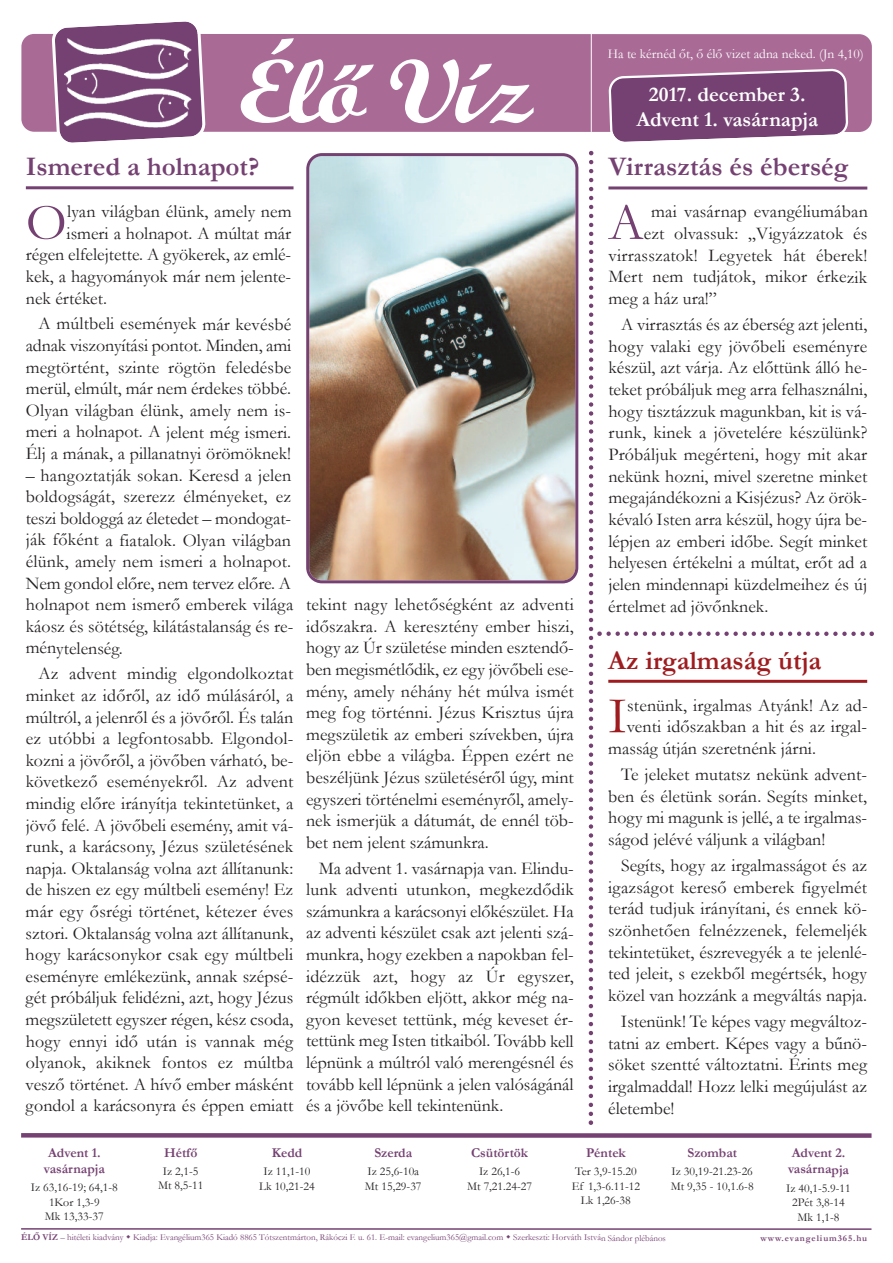
<style>
.page{position:relative;width:893px;height:1263px;background:#fff}
.page>*{position:absolute;margin:0;border:0;box-sizing:border-box;transform-origin:0 0}
.t1{font:90px "Wrexham Script";letter-spacing:-.05em;color:#fff;scale:1.2 1}
.t2{font:52.35px "Garamond";color:#754172}
.t3{font:52.35px "Garamond";color:#9e1c1f}
.t4{font:700 27px "Garamond";color:#754172}
.t5{font:700 27px "Garamond";color:#9e1c1f}
.t6{font:700 21px "Garamond";color:#fff}
.t7{font:18px/21.6px "Garamond";color:#231f20;text-align:justify}
.t8{font:700 13.5px/16.2px "Garamond";color:#754172;text-align:center}
.t9{font:13.5px "Garamond";color:#fff}
.t10{font:12px/14.4px "Garamond";color:#231f20;text-align:center}
.t11{font:9px "Garamond";color:#754172}
.t12{font:700 9px "Garamond";letter-spacing:.1em;color:#754172}
.s1{font-weight:700}
</style>
<div class="page">
<hr style="left:26px;top:186px;width:268px;height:3px;background:#754172">
<div style="left:21px;top:1133px;width:850px;height:5px;background:#754172"></div>
<hr style="left:21px;top:1228px;width:850px;height:2px;background:#754172">
<img style="left:306px;top:153px;width:272px;height:430px">
<div style="left:21px;top:34px;width:851px;height:98px;background:#a96b96;border-radius:13px"></div>
<svg style="left:52px;top:21px;width:154px;height:122px"></svg>
<hr style="left:591px;top:30px;width:1px;height:102px;background:#fff">
<svg style="left:608px;top:69px;width:240px;height:73px;background:#855581"></svg>
<img style="left:64px;top:38px;width:127px;height:89px">
<svg style="left:589px;top:151px;width:285px;height:974px"></svg>
<h1 class="t1" style="left:238px;top:59px;width:247px">Éloíí Víz</h1>
<h3 class="t4" style="left:26px;top:152px;width:235px">Ismered a holnapot?</h3>
<h2 class="t2" style="left:26px;top:194px;width:42px">O</h2>
<p class="t7" style="left:67px;top:201px;width:226px">lyan világban élünk, amely nem</p>
<p class="t7" style="left:67px;top:223px;width:226px">ismeri a holnapot. A múltat már</p>
<p class="t7" style="left:26px;top:244px;width:267px">régen elfelejtette. A gyökerek, az emlé-</p>
<p class="t7" style="left:26px;top:266px;width:267px">kek, a hagyományok már nem jelente-</p>
<p class="t7" style="left:26px;top:287px;width:83px">nek értéket.</p>
<p class="t7" style="left:26px;top:313px;width:267px;text-indent:13px">A múltbeli események már kevésbé adnak viszonyítási pontot. Minden, ami megtörtént, szinte rögtön feledésbe merül, elmúlt, már nem érdekes többé.<br>Olyan világban élünk, amely nem is&shy;meri a holnapot. A jelent még ismeri.<br>Élj a mának, a pillanatnyi örömöknek!</p>
<p class="t7" style="left:26px;top:464px;width:269px;text-align:left">– hangoztatják sokan. Keresd a jelen boldogságát, szerezz élményeket, ez teszi boldoggá az életedet – mondogat&shy;ják főként a fiatalok. Olyan világban élünk, amely nem ismeri a holnapot.<br>Nem gondol előre, nem tervez előre. A holnapot nem ismerő emberek világa káosz és sötétség, kilátástalanság és re&shy;ménytelenség.</p>
<p class="t7" style="left:26px;top:663px;width:269px;text-indent:13px">Az advent mindig elgondolkoztat minket az időről, az idő múlásáról, a múltról, a jelenről és a jövőről. És talán ez utóbbi a legfontosabb. Elgondol&shy;kozni a jövőről, a jövőben várható, be&shy;következő eseményekről. Az advent mindig előre irányítja tekintetünket, a jövő felé. A jövőbeli esemény, amit vá&shy;runk, a karácsony, Jézus születésének napja. Oktalanság volna azt állítanunk: de hiszen ez egy múltbeli esemény! Ez már egy ősrégi történet, kétezer éves sztori. Oktalanság volna azt állítanunk, hogy karácsonykor csak egy múltbeli eseményre emlékezünk, annak szépsé&shy;gét próbáljuk felidézni, azt, hogy Jézus megszületett egyszer régen, kész csoda, hogy ennyi idő után is vannak még olyanok, akiknek fontos ez múltba vesző történet. A hívő ember másként gondol a karácsonyra és éppen emiatt</p>
<p class="t7" style="left:306px;top:594px;width:269px">tekint nagy lehetőségként az adventi időszakra. A keresztény ember hiszi, hogy az Úr születése minden esztendő&shy;ben megismétlődik, ez egy jövőbeli ese&shy;mény, amely néhány hét múlva ismét meg fog történni. Jézus Krisztus újra megszületik az emberi szívekben, újra eljön ebbe a világba. Éppen ezért ne beszéljünk Jézus születéséről úgy, mint egyszeri történelmi eseményről, amely&shy;nek ismerjük a dátumát, de ennél töb&shy;bet nem jelent számunkra.</p>
<p class="t7" style="left:306px;top:857px;width:269px;text-indent:13px">Ma advent 1. vasárnapja van. Elindu&shy;lunk adventi utunkon, megkezdődik számunkra a karácsonyi előkészület. Ha az adventi készület csak azt jelenti szá&shy;munkra, hogy ezekben a napokban fel&shy;idézzük azt, hogy az Úr egyszer, régmúlt időkben eljött, akkor még na&shy;gyon keveset tettünk, még keveset ér&shy;tettünk meg Isten titkaiból. Tovább kell lépnünk a múltról való merengésnél és tovább kell lépnünk a jelen valóságánál és a jövőbe kell tekintenünk.</p>
<p class="t9" style="left:608px;top:46px;width:257px">Ha te kérnéd őt, ő élő vizet adna neked. (Jn 4,10)</p>
<p class="t6" style="left:649px;top:83px;width:158px">2017. december 3.</p>
<p class="t6" style="left:636px;top:108px;width:183px">Advent 1. vasárnapja</p>
<h3 class="t4" style="left:608px;top:152px;width:242px">Virrasztás és éberség</h3>
<h2 class="t2" style="left:608px;top:194px;width:37px">A</h2>
<p class="t7" style="left:651px;top:201px;width:218px">mai vasárnap evangéliumában</p>
<p class="t7" style="left:644px;top:223px;width:225px">ezt olvassuk: „Vigyázzatok és</p>
<p class="t7" style="left:608px;top:245px;width:260px">virrasszatok! Legyetek hát éberek!</p>
<p class="t7" style="left:608px;top:266px;width:260px">Mert nem tudjátok, mikor érkezik</p>
<p class="t7" style="left:608px;top:288px;width:110px">meg a ház ura!”</p>
<p class="t7" style="left:608px;top:314px;width:260px;text-indent:13px">A virrasztás és az éberség azt jelenti, hogy valaki egy jövőbeli eseményre készül, azt várja. Az előttünk álló he&shy;teket próbáljuk meg arra felhasználni, hogy tisztázzuk magunkban, kit is vá&shy;runk, kinek a jövetelére készülünk?<br>Próbáljuk megérteni, hogy mit akar nekünk hozni, mivel szeretne minket megajándékozni a Kisjézus? Az örök&shy;kévaló Isten arra készül, hogy újra be&shy;lépjen az emberi időbe. Segít minket helyesen értékelni a múltat, erőt ad a jelen mindennapi küzdelmeihez és új értelmet ad jövőnknek.</p>
<h3 class="t5" style="left:608px;top:645px;width:215px">Az irgalmaság útja</h3>
<h2 class="t3" style="left:608px;top:687px;width:20px">I</h2>
<p class="t7" style="left:627px;top:694px;width:242px">stenünk, irgalmas Atyánk! Az ad-</p>
<p class="t7" style="left:627px;top:716px;width:242px">venti időszakban a hit és az irgal-</p>
<p class="t7" style="left:608px;top:738px;width:209px">masság útján szeretnénk járni.</p>
<p class="t7" style="left:608px;top:764px;width:260px;text-indent:13px">Te jeleket mutatsz nekünk advent&shy;ben és életünk során. Segíts minket, hogy mi magunk is jellé, a te irgalmas&shy;ságod jelévé váljunk a világban!</p>
<p class="t7" style="left:608px;top:855px;width:260px;text-indent:13px">Segíts, hogy az irgalmasságot és az igazságot kereső emberek figyelmét terád tudjuk irányítani, és ennek kö&shy;szönhetően felnézzenek, felemeljék tekintetüket, észrevegyék a te jelenlé&shy;ted jeleit, s ezekből megértsék, hogy közel van hozzánk a megváltás napja.</p>
<p class="t7" style="left:608px;top:1011px;width:260px;text-indent:13px">Istenünk! Te képes vagy megváltoz&shy;tatni az embert. Képes vagy a bűnö&shy;söket szentté változtatni. Érints meg irgalmaddal! Hozz lelki megújulást az életembe!</p>
<p class="t8" style="left:44px;top:1144px;width:62px">Advent 1. vasárnapja</p>
<p class="t10" style="left:31px;top:1180px;width:89px">Iz 63,16-19; 64,1-8<br>1Kor 1,3-9<br>Mk 13,33-37</p>
<p class="t8" style="left:164px;top:1145px;width:35px">Hétfő</p>
<p class="t10" style="left:158px;top:1164px;width:47px">Iz 2,1-5<br>Mt 8,5-11</p>
<p class="t8" style="left:272px;top:1145px;width:32px">Kedd</p>
<p class="t10" style="left:259px;top:1164px;width:57px">Iz 11,1-10<br>Lk 10,21-24</p>
<p class="t8" style="left:374px;top:1145px;width:39px">Szerda</p>
<p class="t10" style="left:365px;top:1164px;width:58px;text-align:left">Iz 25,6-10a<br>Mt 15,29-37</p>
<p class="t8" style="left:471px;top:1145px;width:58px">Csütörtök</p>
<p class="t10" style="left:467px;top:1164px;width:66px">Iz 26,1-6<br>Mt 7,21.24-27</p>
<p class="t8" style="left:586px;top:1145px;width:41px">Péntek</p>
<p class="t10" style="left:572px;top:1164px;width:70px">Ter 3,9-15.20<br>Ef 1,3-6.11-12<br>Lk 1,26-38</p>
<p class="t8" style="left:687px;top:1145px;width:51px">Szombat</p>
<p class="t10" style="left:671px;top:1164px;width:84px;text-align:left">Iz 30,19-21.23-26<br>Mt 9,35 - 10,1.6-8</p>
<p class="t8" style="left:788px;top:1145px;width:62px;text-align:left">Advent 2. vasárnapja</p>
<p class="t10" style="left:786px;top:1181px;width:66px">Iz 40,1-5.9-11<br>2Pét 3,8-14<br>Mk 1,1-8</p>
<p class="t11" style="left:21px;top:1233px;width:646px"><span class="s1">ÉLŐ VÍZ</span> – hitéleti kiadvány Kiadja: Evangélium365 Kiadó 8865 Tótszentmárton, Rákóczi F. u. 61. E-mail: evangelium365@gmail.com Szerkeszti: Horváth István Sándor plébános</p>
<p class="t12" style="left:760px;top:1233px;width:108px">www.evangelium365.hu</p>
</div>
